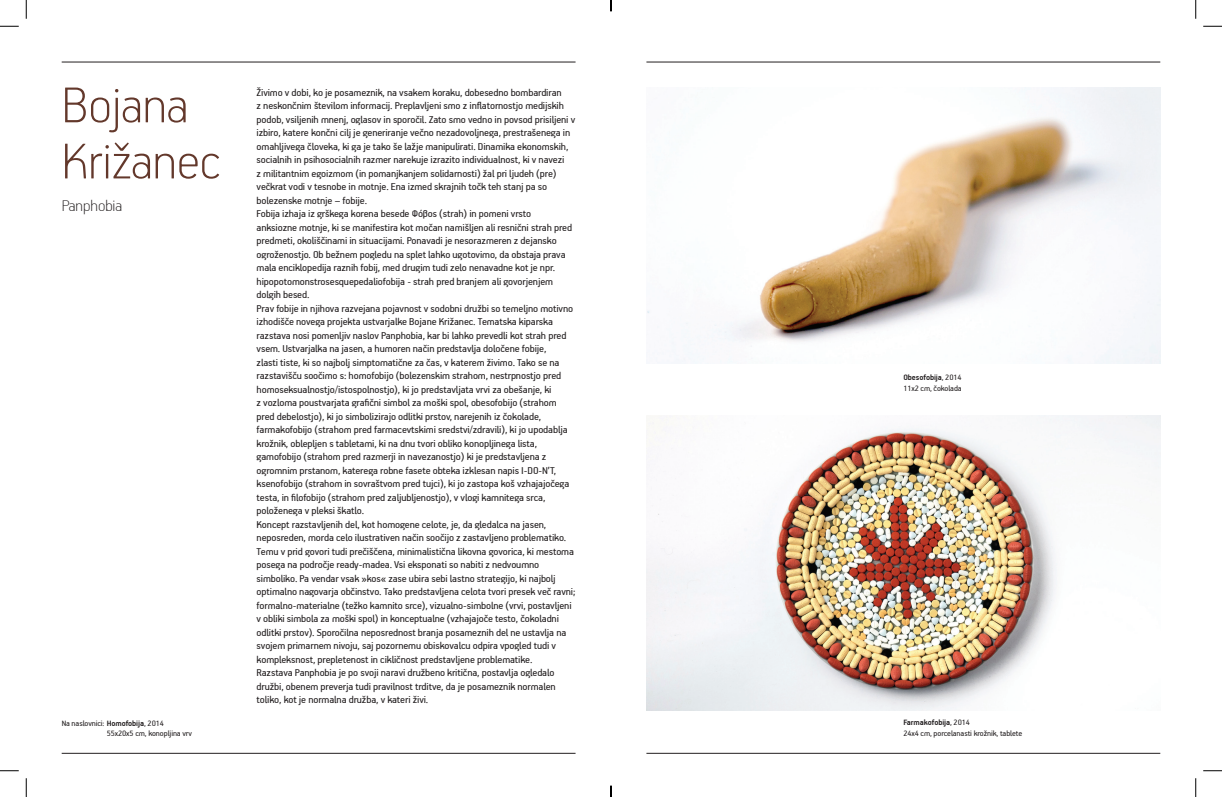
<style>
.page{position:relative;width:1222px;height:797px;background:#fff}
.page>*{position:absolute;margin:0;border:0;box-sizing:border-box;transform-origin:0 0}
.t1{font:100 56.25px/56.1px "PF Handbook Pro";color:#63382b}
.t2{font:100 17.5px "PF Handbook Pro";color:#231f20}
.t3{font:11.25px/13.5px "PF Handbook Pro";letter-spacing:-.01em;color:#231f20}
.t4{font:8.75px/10.5px "PF Handbook Pro";letter-spacing:-.01em;color:#231f20}
.s1{font-weight:700}
</style>
<div class="page">
<hr style="left:62px;top:62px;width:513px;height:1px;background:#231f20">
<hr style="left:62px;top:753px;width:513px;height:1px;background:#231f20">
<hr style="left:646px;top:62px;width:514px;height:1px;background:#231f20">
<hr style="left:646px;top:753px;width:514px;height:1px;background:#231f20">
<img style="left:647px;top:87px;width:513px;height:276px">
<img style="left:646px;top:415px;width:514px;height:295px">
<svg style="left:0;top:25px;width:19px;height:2px"></svg>
<svg style="left:1203px;top:25px;width:19px;height:2px"></svg>
<svg style="left:0;top:770px;width:19px;height:1px"></svg>
<svg style="left:1203px;top:770px;width:19px;height:1px"></svg>
<svg style="left:25px;top:0;width:2px;height:19px"></svg>
<svg style="left:25px;top:778px;width:2px;height:19px"></svg>
<svg style="left:1195px;top:0;width:1px;height:19px"></svg>
<svg style="left:1195px;top:778px;width:1px;height:19px"></svg>
<svg style="left:610px;top:0;width:2px;height:11px"></svg>
<svg style="left:610px;top:785px;width:2px;height:12px"></svg>
<h1 class="t1" style="left:62px;top:74px;width:160px">Bojana<br>Križanec</h1>
<h2 class="t2" style="left:62px;top:195px;width:62px">Panphobia</h2>
<p class="t4" style="left:107px;top:717px;width:87px;text-indent:-45px">Na naslovnici: <span class="s1">Homofobija</span>, 2014<br>55x20x5 cm, konopljina vrv</p>
<p class="t3" style="left:257px;top:85px;width:320px">Živimo v dobi, ko je posameznik, na vsakem koraku, dobesedno bombardiran<br>z neskončnim številom informacij. Preplavljeni smo z inflatornostjo medijskih podob, vsiljenih mnenj, oglasov in sporočil. Zato smo vedno in povsod prisiljeni v izbiro, katere končni cilj je generiranje večno nezadovoljnega, prestrašenega in omahljivega človeka, ki ga je tako še lažje manipulirati. Dinamika ekonomskih, socialnih in psihosocialnih razmer narekuje izrazito individualnost, ki v navezi<br>z militantnim egoizmom (in pomanjkanjem solidarnosti) žal pri ljudeh (pre) večkrat vodi v tesnobe in motnje. Ena izmed skrajnih točk teh stanj pa so bolezenske motnje – fobije.<br>Fobija izhaja iz grškega korena besede Φόβος (strah) in pomeni vrsto<br>anksiozne motnje, ki se manifestira kot močan namišljen ali resnični strah pred predmeti, okoliščinami in situacijami. Ponavadi je nesorazmeren z dejansko ogroženostjo. Ob bežnem pogledu na splet lahko ugotovimo, da obstaja prava mala enciklopedija raznih fobij, med drugim tudi zelo nenavadne kot je npr. hipopotomonstrosesquepedaliofobija - strah pred branjem ali govorjenjem dolgih besed.<br>Prav fobije in njihova razvejana pojavnost v sodobni družbi so temeljno motivno izhodišče novega projekta ustvarjalke Bojane Križanec. Tematska kiparska razstava nosi pomenljiv naslov Panphobia, kar bi lahko prevedli kot strah pred vsem. Ustvarjalka na jasen, a humoren način predstavlja določene fobije,<br>zlasti tiste, ki so najbolj simptomatične za čas, v katerem živimo. Tako se na razstavišču soočimo s: homofobijo (bolezenskim strahom, nestrpnostjo pred homoseksualnostjo/istospolnostjo), ki jo predstavljata vrvi za obešanje, ki<br>z vozloma poustvarjata grafični simbol za moški spol, obesofobijo (strahom pred debelostjo), ki jo simbolizirajo odlitki prstov, narejenih iz čokolade, farmakofobijo (strahom pred farmacevtskimi sredstvi/zdravili), ki jo upodablja krožnik, oblepljen s tabletami, ki na dnu tvori obliko konopljinega lista, gamofobijo (strahom pred razmerji in navezanostjo) ki je predstavljena z ogromnim prstanom, katerega robne fasete obteka izklesan napis I-DO-N’T, ksenofobijo (strahom in sovraštvom pred tujci), ki jo zastopa koš vzhajajočega testa, in filofobijo (strahom pred zaljubljenostjo), v vlogi kamnitega srca, položenega v pleksi škatlo.<br>Koncept razstavljenih del, kot homogene celote, je, da gledalca na jasen, neposreden, morda celo ilustrativen način soočijo z zastavljeno problematiko.<br>Temu v prid govori tudi prečiščena, minimalistična likovna govorica, ki mestoma posega na področje ready-madea. Vsi eksponati so nabiti z nedvoumno simboliko. Pa vendar vsak »kos« zase ubira sebi lastno strategijo, ki najbolj optimalno nagovarja občinstvo. Tako predstavljena celota tvori presek več ravni; formalno-materialne (težko kamnito srce), vizualno-simbolne (vrvi, postavljeni v obliki simbola za moški spol) in konceptualne (vzhajajoče testo, čokoladni odlitki prstov). Sporočilna neposrednost branja posameznih del ne ustavlja na svojem primarnem nivoju, saj pozornemu obiskovalcu odpira vpogled tudi v kompleksnost, prepletenost in cikličnost predstavljene problematike.<br>Razstava Panphobia je po svoji naravi družbeno kritična, postavlja ogledalo družbi, obenem preverja tudi pravilnost trditve, da je posameznik normalen toliko, kot je normalna družba, v kateri živi.</p>
<p class="t4" style="left:903px;top:372px;width:60px"><span class="s1">Obesofobija</span>, 2014<br>11x2 cm, čokolada</p>
<p class="t4" style="left:903px;top:717px;width:120px"><span class="s1">Farmakofobija</span>, 2014<br>24x4 cm, porcelanasti krožnik, tablete</p>
</div>
